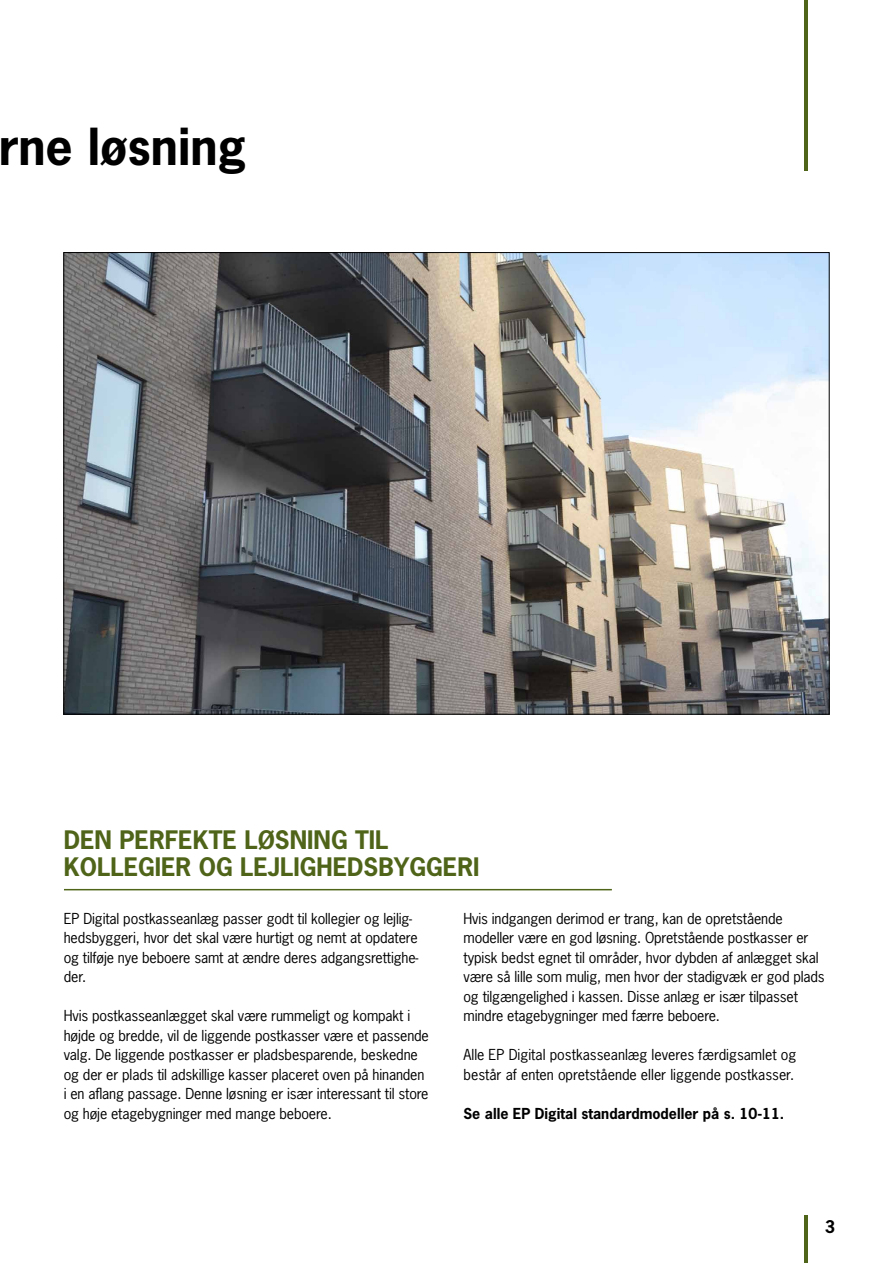
<style>
.page{position:relative;width:893px;height:1263px;background:#fff}
.page>*{position:absolute;margin:0;border:0;box-sizing:border-box;transform-origin:0 0}
.t1{font:700 48px "News Gothic Std";color:#000}
.t2{font:700 24px/27px "News Gothic Std";color:#4f6418}
.t3{font:700 16.5px "News Gothic Std";color:#000}
.t4{font:14.25px/19.5px "News Gothic Std";letter-spacing:-.01em;color:#000}
.t5{font:700 14.25px "News Gothic Std";color:#000}
</style>
<div class="page">
<hr style="left:805px;top:1215px;width:3px;height:48px;background:#4f6418">
<hr style="left:805px;top:0;width:3px;height:170px;background:#4f6418">
<img style="left:66px;top:254px;width:761px;height:458px">
<hr style="left:64px;top:889px;width:548px;height:1px;background:#4f6418">
<h1 class="t1" style="left:-2px;top:115px;width:249px">rne løsning</h1>
<h2 class="t2" style="left:64px;top:826px;width:417px;text-indent:129px">kte løsning til kollegier og lejlighedsbyggeri</h2>
<h2 class="t2" style="left:64px;top:826px;width:71px">den perfe</h2>
<p class="t4" style="left:64px;top:908px;width:356px">EP Digital postkasseanlæg passer godt til kollegier og lejlig&shy;hedsbyggeri, hvor det skal være hurtigt og nemt at opdatere og tilføje nye beboere samt at ændre deres adgangsrettighe&shy;der.</p>
<p class="t4" style="left:64px;top:1006px;width:367px">Hvis postkasseanlægget skal være rummeligt og kompakt i højde og bredde, vil de liggende postkasser være et passende valg. De liggende postkasser er pladsbesparende, beskedne og der er plads til adskillige kasser placeret oven på hinanden i en aflang passage. Denne løsning er især interessant til store og høje etagebygninger med mange beboere.</p>
<p class="t4" style="left:463px;top:908px;width:363px">Hvis indgangen derimod er trang, kan de opretstående modeller være en god løsning. Opretstående postkasser er typisk bedst egnet til områder, hvor dybden af anlægget skal være så lille som mulig, men hvor der stadigvæk er god plads og tilgængelighed i kassen. Disse anlæg er især tilpasset mindre etagebygninger med færre beboere.</p>
<p class="t4" style="left:463px;top:1045px;width:334px">Alle EP Digital postkasseanlæg leveres færdigsamlet og består af enten opretstående eller liggende postkasser.</p>
<p class="t5" style="left:463px;top:1104px;width:322px">Se alle EP Digital standardmodeller på s. 10-11.</p>
<p class="t3" style="left:825px;top:1216px;width:12px">3</p>
</div>
